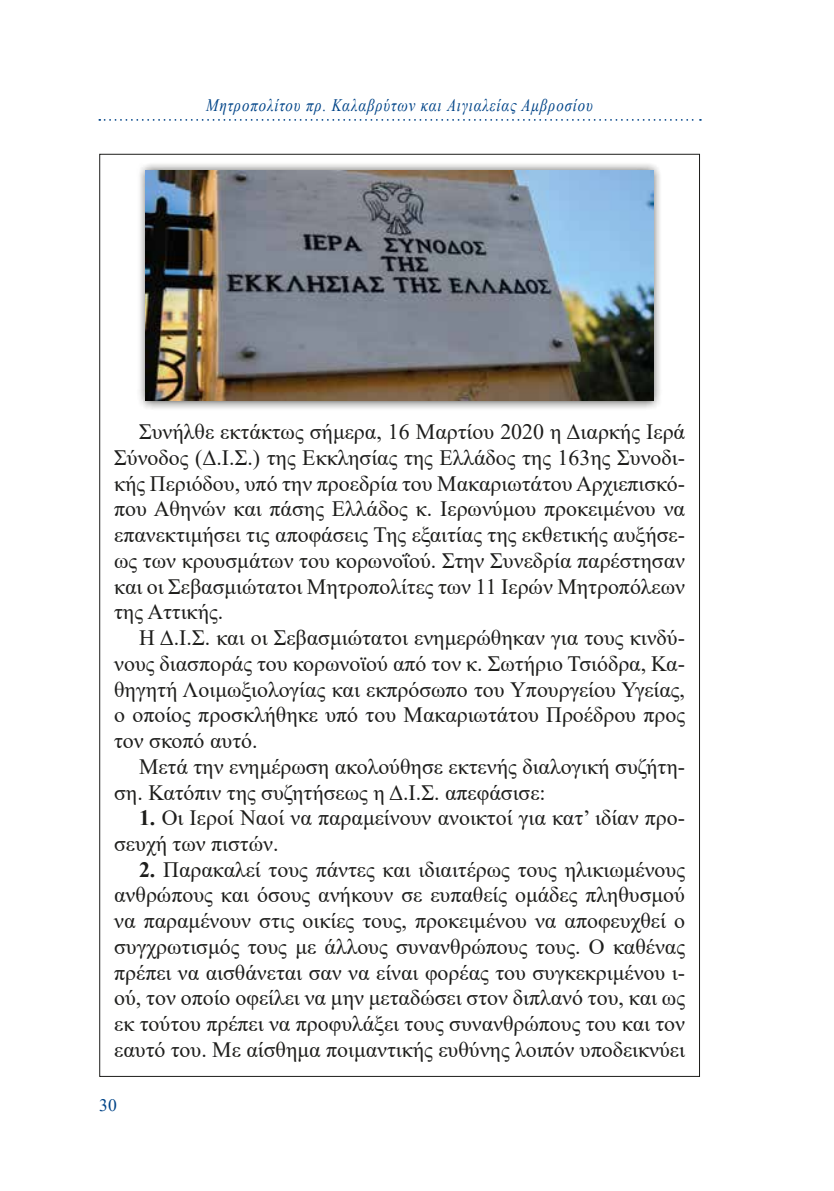
<style>
.page{position:relative;width:834px;height:1191px;background:#fff}
.page>*{position:absolute;margin:0;border:0;box-sizing:border-box;transform-origin:0 0}
.t1{font:21.88px/25.7px "Times New Roman";color:#1d1d1b;text-align:justify}
.t2{font:italic 17.5px "Times New Roman";letter-spacing:.06em;color:#048;scale:.85 1}
.t3{font:17.5px "Times New Roman";color:#048}
.s1{font-weight:700}
</style>
<div class="page">
<svg style="left:99px;top:119px;width:601px;height:2px"></svg>
<div style="left:136px;top:161px;width:526px;height:249px;background:#1d1d1b;opacity:.75"></div>
<img style="left:146px;top:171px;width:507px;height:230px">
<p class="t2" style="left:206px;top:93px;width:456px">Μητροπολίτου πρ. Καλαβρύτων και Αιγιαλείας Αμβροσίου</p>
<p class="t1" style="left:114px;top:418px;width:572px;text-indent:25px">Συνήλθε εκτάκτως σήμερα, 16 Μαρτίου 2020 η Διαρκής Ιερά Σύνοδος (Δ.Ι.Σ.) της Εκκλησίας της Ελλάδος της 163ης Συνοδι&shy;κής Περιόδου, υπό την προεδρία του Μακαριωτάτου Αρχιεπισκό&shy;που Αθηνών και πάσης Ελλάδος κ. Ιερωνύμου προκειμένου να επανεκτιμήσει τις αποφάσεις Της εξαιτίας της εκθετικής αυξήσε&shy;ως των κρουσμάτων του κορωνοΐού. Στην Συνεδρία παρέστησαν και οι Σεβασμιώτατοι Μητροπολίτες των 11 Ιερών Μητροπόλεων της Αττικής.</p>
<p class="t1" style="left:114px;top:624px;width:572px;text-indent:25px">Η Δ.Ι.Σ. και οι Σεβασμιώτατοι ενημερώθηκαν για τους κινδύ&shy;νους διασποράς του κορωνοϊού από τον κ. Σωτήριο Τσιόδρα, Κα&shy;θηγητή Λοιμωξιολογίας και εκπρόσωπο του Υπουργείου Υγείας, ο οποίος προσκλήθηκε υπό του Μακαριωτάτου Προέδρου προς τον σκοπό αυτό.</p>
<p class="t1" style="left:114px;top:753px;width:572px;text-indent:25px">Μετά την ενημέρωση ακολούθησε εκτενής διαλογική συζήτη&shy;ση. Κατόπιν της συζητήσεως η Δ.Ι.Σ. απεφάσισε:</p>
<p class="t1" style="left:114px;top:804px;width:572px;text-indent:25px"><span class="s1">1.</span> Οι Ιεροί Ναοί να παραμείνουν ανοικτοί για κατ’ ιδίαν προ&shy;σευχή των πιστών.</p>
<p class="t1" style="left:114px;top:856px;width:572px;text-indent:25px"><span class="s1">2.</span> Παρακαλεί τους πάντες και ιδιαιτέρως τους ηλικιωμένους ανθρώπους και όσους ανήκουν σε ευπαθείς ομάδες πληθυσμού να παραμένουν στις οικίες τους, προκειμένου να αποφευχθεί ο συγχρωτισμός τους με άλλους συνανθρώπους τους. Ο καθένας πρέπει να αισθάνεται σαν να είναι φορέας του συγκεκριμένου ι&shy;ού, τον οποίο οφείλει να μην μεταδώσει στον διπλανό του, και ως εκ τούτου πρέπει να προφυλάξει τους συνανθρώπους του και τον εαυτό του. Με αίσθημα ποιμαντικής ευθύνης λοιπόν υποδεικνύει</p>
<p class="t3" style="left:99px;top:1093px;width:19px">30</p>
</div>
